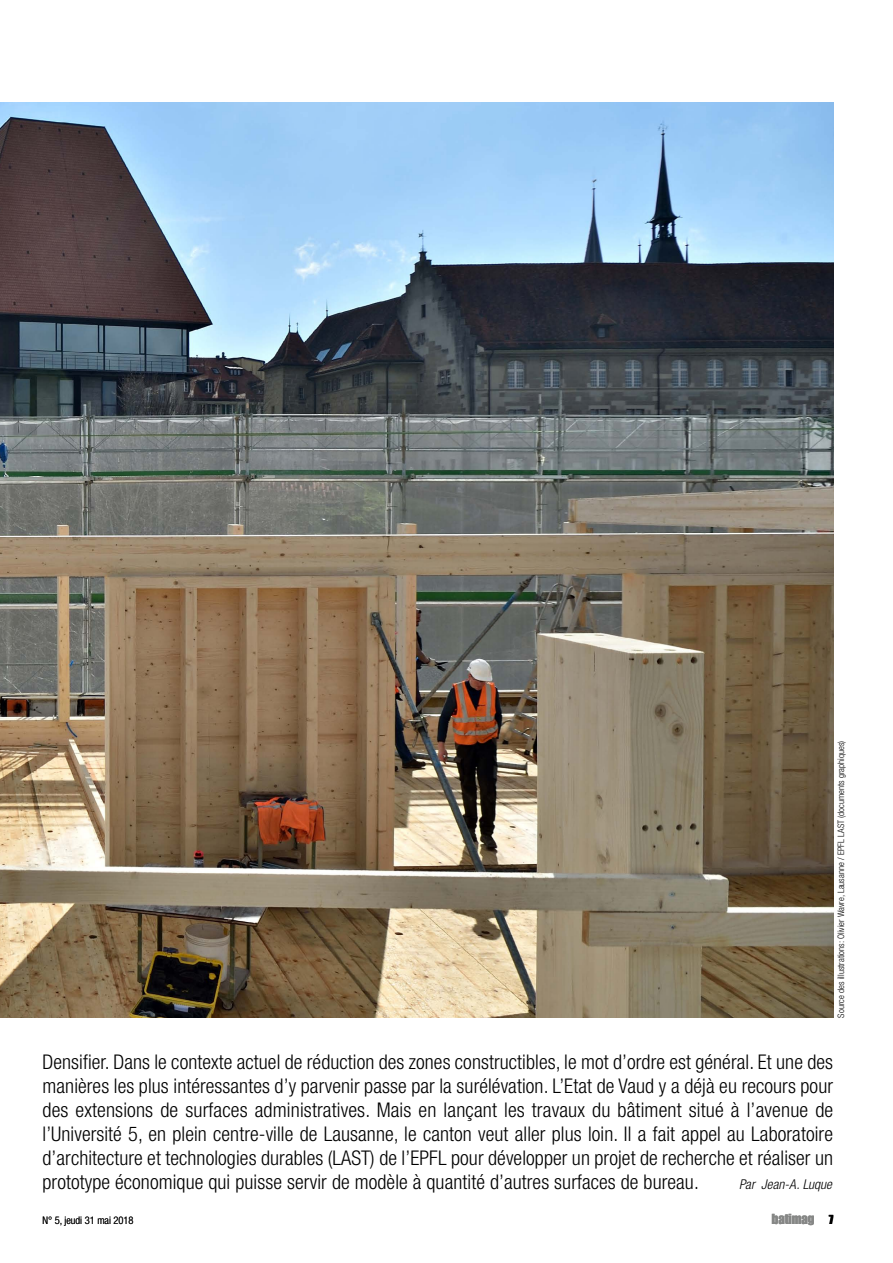
<style>
.page{position:relative;width:893px;height:1263px;background:#fff}
.page>*{position:absolute;margin:0;border:0;box-sizing:border-box;transform-origin:0 0}
.t1{font:300 condensed 20.25px/24px "Helvetica Neue LT Pro";letter-spacing:.005em;color:#000;text-align:justify}
.t2{font:14.25px "Impact LT Std";color:#868786}
.t3{font:italic 300 condensed 13.5px "Helvetica Neue LT Pro";color:#000}
.t4{font:300 condensed 10.5px "Helvetica Neue LT Pro";color:#000}
.t5{font:300 condensed 9px "Helvetica Neue LT Pro";color:#000}
.s1{font-size:12.75px;color:#000}
</style>
<div class="page">
<img style="left:0;top:103px;width:833px;height:914px">
<p class="t5" style="left:836px;top:1018px;width:278px;rotate:-90deg">Source des illustrations: Olivier Wavre, Lausanne / EPFL LAST (documents graphiques)</p>
<p class="t1" style="left:43px;top:1050px;width:792px">Densifier. Dans le contexte actuel de réduction des zones constructibles, le mot d’ordre est général. Et une des manières les plus intéressantes d’y parvenir passe par la surélévation. L’Etat de Vaud y a déjà eu recours pour des extensions de surfaces administratives. Mais en lançant les travaux du bâtiment situé à l’avenue de l’Université 5, en plein centre-ville de Lausanne, le canton veut aller plus loin. Il a fait appel au Laboratoire d’architecture et technologies durables (LAST) de l’EPFL pour développer un projet de recherche et réaliser un prototype économique qui puisse servir de modèle à quantité d’autres surfaces de bureau.</p>
<p class="t3" style="left:739px;top:1177px;width:95px">Par Jean-A. Luque</p>
<p class="t4" style="left:43px;top:1214px;width:93px">N° 5, jeudi 31 mai 2018</p>
<p class="t2" style="left:772px;top:1211px;width:63px">batimag <span class="s1">7</span></p>
</div>
